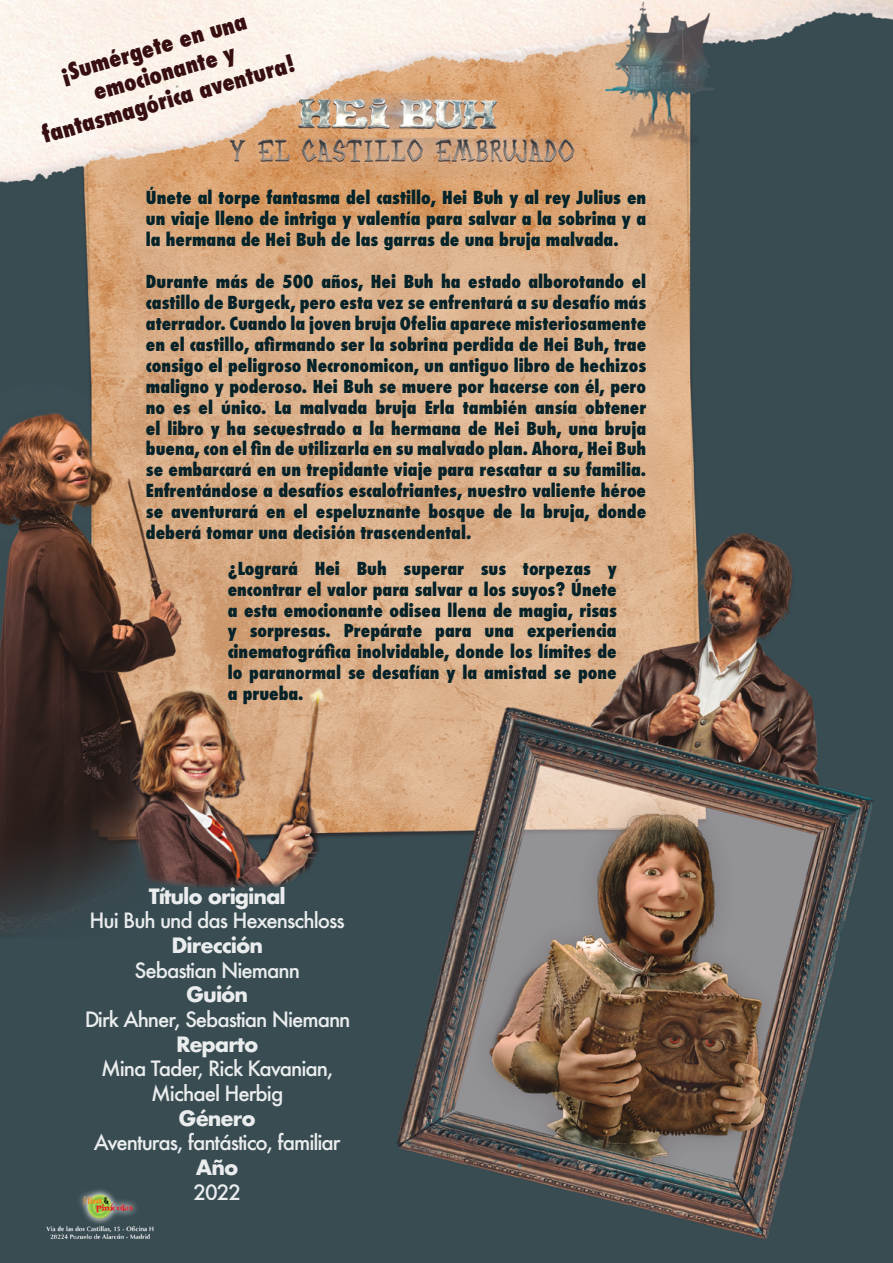
<style>
.page{position:relative;width:893px;height:1263px;background:#fff}
.page>*{position:absolute;margin:0;border:0;box-sizing:border-box;transform-origin:0 0}
.t1{font:800 condensed 22.5px/27px "Futura";color:#370f10;text-align:center}
.t2{font:500 20.55px/24.6px "Futura";letter-spacing:-.05em;color:#fff;text-align:center}
.t3{font:700 20.55px "Futura";letter-spacing:-.05em;color:#fff}
.t4{font:800 condensed 17.4px/21px "Futura";color:#052229;text-align:justify}
.t5{font:800 condensed 17.4px/21px "Futura";color:#012329;text-align:justify}
</style>
<div class="page">
<img style="left:0;top:0;width:893px;height:1263px">
<img style="left:13px;top:1187px;width:174px;height:58px">
<p class="t1" style="left:24px;top:70px;width:263px;rotate:-16deg">¡Sumérgete en una emocionante y fantasmagórica aventura!</p>
<p class="t5" style="left:146px;top:187px;width:502px">Únete al torpe fantasma del castillo, Hei Buh y al rey Julius en un viaje lleno de intriga y valentía para salvar a la sobrina y a la hermana de Hei Buh de las garras de una bruja malvada.</p>
<p class="t4" style="left:146px;top:271px;width:502px">Durante más de 500 años, Hei Buh ha estado alborotando el castillo de Burgeck, pero esta vez se enfrentará a su desafío más aterrador. Cuando la joven bruja Ofelia aparece misteriosamente en el castillo, afirmando ser la sobrina perdida de Hei Buh, trae consigo el peligroso Necronomicon, un antiguo libro de hechizos maligno y poderoso. Hei Buh se muere por hacerse con él, pero no es el único. La malvada bruja Erla también ansía obtener el libro y ha secuestrado a la hermana de Hei Buh, una bruja buena, con el fin de utilizarla en su malvado plan. Ahora, Hei Buh se embarcará en un trepidante viaje para rescatar a su familia.<br>Enfrentándose a desafíos escalofriantes, nuestro valiente héroe se aventurará en el espeluznante bosque de la bruja, donde deberá tomar una decisión trascendental.</p>
<p class="t4" style="left:228px;top:558px;width:391px">¿Logrará Hei Buh superar sus torpezas y encontrar el valor para salvar a los suyos? Únete a esta emocionante odisea llena de magia, risas y sorpresas. Prepárate para una experiencia cinematográfica inolvidable, donde los límites de lo paranormal se desafían y la amistad se pone a prueba.</p>
<p class="t3" style="left:149px;top:881px;width:139px">Título original</p>
<p class="t2" style="left:90px;top:908px;width:257px">Hui Buh und das Hexenschloss</p>
<p class="t3" style="left:171px;top:930px;width:93px">Dirección</p>
<p class="t2" style="left:134px;top:957px;width:167px">Sebastian Niemann</p>
<p class="t3" style="left:186px;top:980px;width:64px">Guión</p>
<p class="t2" style="left:84px;top:1007px;width:268px">Dirk Ahner, Sebastian Niemann</p>
<p class="t3" style="left:176px;top:1029px;width:84px">Reparto</p>
<p class="t2" style="left:101px;top:1056px;width:234px">Mina Tader, Rick Kavanian,<br>Michael Herbig</p>
<p class="t3" style="left:179px;top:1103px;width:79px">Género</p>
<p class="t2" style="left:94px;top:1130px;width:248px">Aventuras, fantástico, familiar</p>
<p class="t3" style="left:196px;top:1152px;width:44px">Año</p>
<p class="t2" style="left:193px;top:1179px;width:49px">2022</p>
</div>
